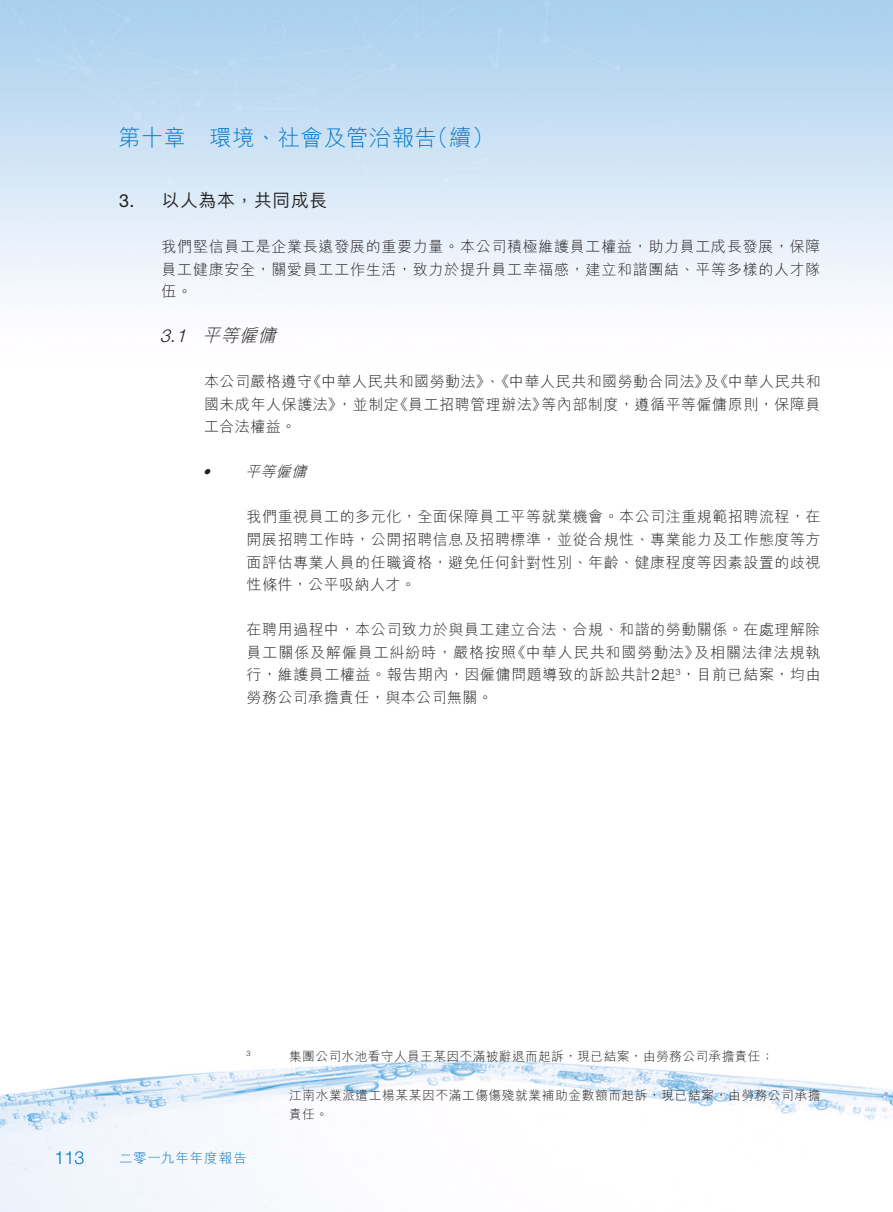
<style>
.page{position:relative;width:893px;height:1212px;background:#fff}
.page>*{position:absolute;margin:0;border:0;box-sizing:border-box;transform-origin:0 0}
.t1{font:300 22.5px "M Hei HK";letter-spacing:.015em;color:#0076c8}
.t2{font:500 18px "M Hei HK";letter-spacing:.03em;color:#231f20}
.t3{font:italic 300 18px "M Hei HK";color:#231f20}
.t4{font:300 18px "Helvetica Neue LT Std";color:#0076c8}
.t5{font:italic 300 18px "Helvetica Neue LT Std";color:#231f20}
.t6{font:18px "Helvetica Neue LT Std";color:#231f20}
.t7{font:300 15px/22.5px "M Hei HK";letter-spacing:.035em;color:#231f20;text-align:justify}
.t8{font:300 15px "M Hei HK";letter-spacing:.06em;color:#231f20}
.t9{font:italic 300 15px "M Hei HK";color:#231f20}
.t10{font:italic 300 15px "Helvetica Neue LT Std";color:#231f20}
.t11{font:300 13.5px "M Hei HK";letter-spacing:.065em;color:#0076c8}
.t12{font:300 12.75px/19.5px "M Hei HK";letter-spacing:.045em;color:#231f20}
.t13{font:300 8.7px "Helvetica Neue LT Std";color:#231f20}
.t14{font:300 7.5px "Helvetica Neue LT Std";color:#231f20}
.s1{font-family:"Helvetica Neue LT Std"}
.s2{font-family:"M Hei HK";font-size:15px}
</style>
<div class="page">
<img style="left:0;top:0;width:893px;height:1212px">
<h1 class="t1" style="left:118px;top:126px;width:70px">第十章</h1>
<h1 class="t1" style="left:426px;top:126px;width:70px">（續(</h1>
<h1 class="t1" style="left:209px;top:126px;width:229px">環境、社會及管治報告</h1>
<p class="t6" style="left:119px;top:190px;width:17px">3.</p>
<p class="t2" style="left:162px;top:188px;width:168px">以人為本，共同成長</p>
<p class="t7" style="left:162px;top:235px;width:660px">我們堅信員工是企業長遠發展的重要力量。本公司積極維護員工權益，助力員工成長發展，保障員工健康安全，關愛員工工作生活，致力於提升員工幸福感，建立和諧團結、平等多樣的人才隊伍。</p>
<p class="t3" style="left:202px;top:327px;width:80px">平等僱傭</p>
<p class="t5" style="left:160px;top:325px;width:33px">3.1</p>
<p class="t7" style="left:307px;top:370px;width:515px">《中華人民共和國勞動法》、《中華人民共和國勞動合同法》《中華人民共和</p>
<p class="t7" style="left:204px;top:370px;width:109px">本公司嚴格遵守</p>
<p class="t7" style="left:704px;top:370px;width:16px">及</p>
<p class="t7" style="left:204px;top:393px;width:140px">國未成年人保護法》工合法權益。</p>
<p class="t9" style="left:245px;top:464px;width:67px">平等僱傭</p>
<p class="t10" style="left:203px;top:463px;width:14px">•</p>
<p class="t7" style="left:541px;top:393px;width:281px">等內部制度，遵循平等僱傭原則，保障員</p>
<p class="t7" style="left:394px;top:393px;width:154px">《員工招聘管理辦法》</p>
<p class="t7" style="left:337px;top:393px;width:63px">，並制定</p>
<p class="t7" style="left:247px;top:505px;width:575px">我們重視員工的多元化，全面保障員工平等就業機會。本公司注重規範招聘流程，在開展招聘工作時，公開招聘信息及招聘標準，並從合規性、專業能力及工作態度等方面評估專業人員的任職資格，避免任何針對性別、年齡、健康程度等因素設置的歧視性條件，公平吸納人才。</p>
<p class="t7" style="left:247px;top:618px;width:575px;text-align:right">在聘用過程中，本公司致力於與員工建立合法、合規、和諧的勞動關係。在處理解除及相關法律法規執</p>
<p class="t8" style="left:511px;top:644px;width:189px">《中華人民共和國勞動法》</p>
<p class="t8" style="left:247px;top:644px;width:271px">員工關係及解僱員工糾紛時，嚴格按照</p>
<p class="t7" style="left:247px;top:663px;width:430px">行，維護員工權益。報告期內，因僱傭問題導致的訴訟共計 起<span class="s1">2</span>勞務公司承擔責任，與本公司無關。</p>
<p class="t13" style="left:676px;top:667px;width:22px">3<span class="s2">，</span></p>
<p class="t7" style="left:697px;top:663px;width:125px">目前已結案，均由</p>
<p class="t14" style="left:247px;top:1049px;width:6px">3</p>
<p class="t4" style="left:55px;top:1147px;width:32px">113</p>
<p class="t11" style="left:119px;top:1151px;width:129px">二零一九年年度報告</p>
<p class="t12" style="left:289px;top:1046px;width:486px">集團公司水池看守人員王某因不滿被辭退而起訴，現已結案，由勞務公司承擔責任;</p>
<p class="t12" style="left:289px;top:1085px;width:533px">江南水業派遣工楊某某因不滿工傷傷殘就業補助金數額而起訴，現已結案，由勞務公司承擔責任。</p>
</div>
